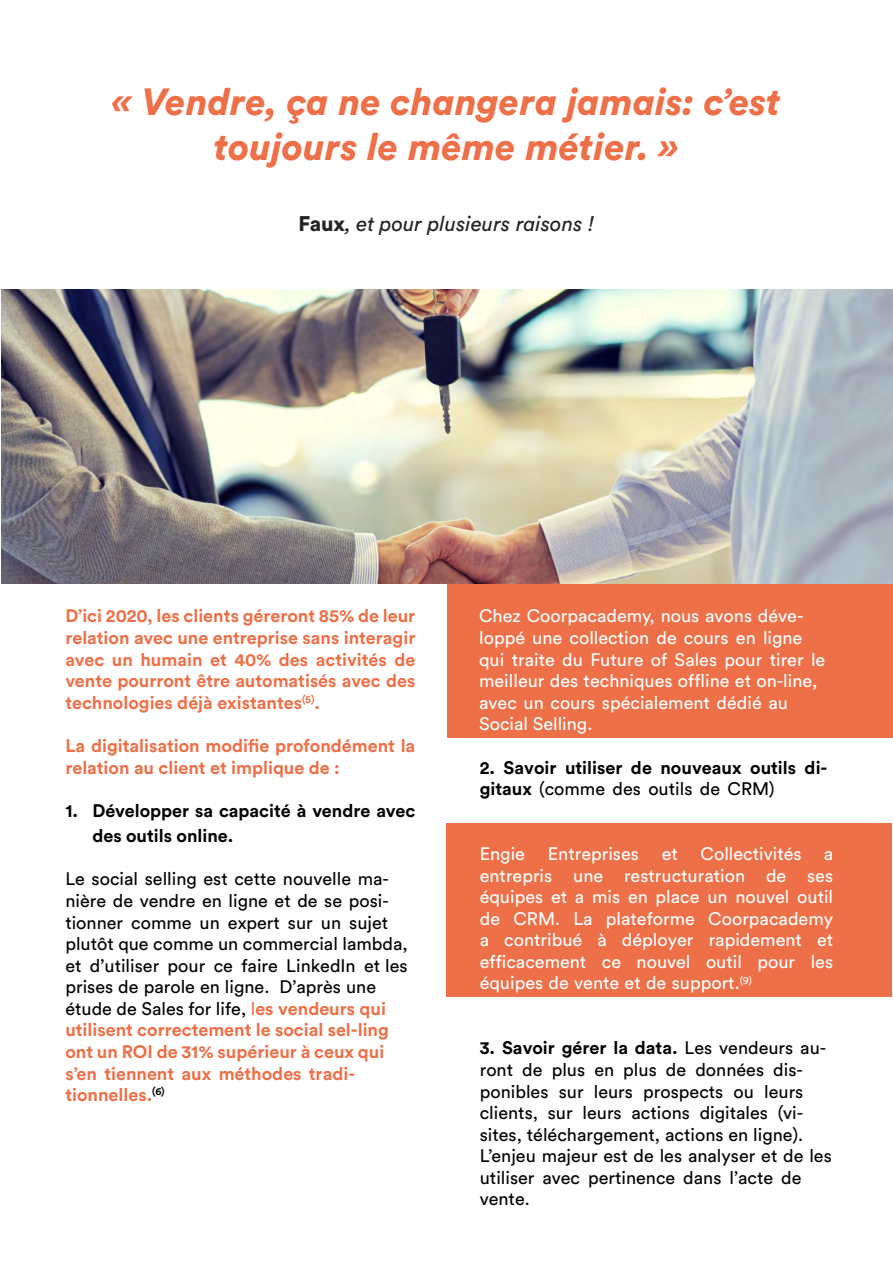
<style>
.page{position:relative;width:893px;height:1263px;background:#fff}
.page>*{position:absolute;margin:0;border:0;box-sizing:border-box;transform-origin:0 0}
.t1{font:italic 900 37.5px/45px "Circular Pro";color:#ee7049;text-align:center}
.t2{font:italic 21px "Circular Pro";color:#222323}
.t3{font:18px/21.6px "Circular Pro";color:#020203}
.t4{font:18px/21.6px "Circular Pro";color:#fff}
.t5{font:700 18px/21.6px "Circular Pro";color:#ee7049;text-align:justify}
.t6{font:700 18px/21.8px "Circular Pro";color:#000}
.t7{font:700 18px/25.2px "Circular Pro";color:#020203}
.s1{font-weight:900;font-style:normal}
.s2{color:#ee7049}
.s3{font-weight:700;color:#ee7049}
.s4{font-weight:400}
.s5{font-weight:700}
</style>
<div class="page">
<div style="left:446px;top:823px;width:445px;height:174px;background:#ee7049"></div>
<div style="left:447px;top:584px;width:446px;height:154px;background:#ee7049"></div>
<img style="left:2px;top:290px;width:891px;height:294px">
<h1 class="t1" style="left:112px;top:78px;width:671px">« Vendre, ça ne changera jamais: c’est toujours le même métier. »</h1>
<p class="t2" style="left:299px;top:209px;width:297px"><span class="s1">Faux</span>, et pour plusieurs raisons !</p>
<p class="t5" style="left:65px;top:605px;width:351px">D’ici 2020, les clients géreront 85% de leur relation avec une entreprise sans interagir avec un humain et 40% des activités de vente pourront être automatisés avec des technologies déjà existantes<sup>(5)</sup>.</p>
<p class="t5" style="left:65px;top:734px;width:351px">La digitalisation modifie profondément la relation au client et implique de :</p>
<p class="t7" style="left:92px;top:797px;width:324px;text-indent:-27px">1. Développer sa capacité à vendre avec des outils online.</p>
<p class="t3" style="left:65px;top:867px;width:344px">Le social selling est cette nouvelle ma&shy;nière de vendre en ligne et de se posi&shy;tionner comme un expert sur un sujet plutôt que comme un commercial lambda, et d’utiliser pour ce faire LinkedIn et les prises de parole en ligne. D’après une étude de Sales for life, <span class="s2">l</span><span class="s3">es vendeurs qui utilisent correctement le social sel-ling ont un ROI de 31% supérieur à ceux qui s’en tiennent aux méthodes tradi&shy;tionnelles.</span><sup>(6)</sup></p>
<p class="t4" style="left:479px;top:604px;width:348px">Chez Coorpacademy, nous avons déve&shy;loppé une collection de cours en ligne qui traite du Future of Sales pour tirer le meilleur des techniques offline et on-line, avec un cours spécialement dédié au Social Selling.</p>
<p class="t6" style="left:480px;top:756px;width:349px">2. Savoir utiliser de nouveaux outils di&shy;gitaux <span class="s4">(comme des outils de CRM)</span></p>
<p class="t4" style="left:480px;top:842px;width:355px;text-align:justify;text-indent:221px">Collectivités a entrepris une restructuration de ses équipes et a mis en place un nouvel outil de CRM. La plateforme Coorpacademy a contribué à déployer rapidement et efficacement ce nouvel outil pour les équipes de vente et de support.<sup>(9)</sup></p>
<p class="t4" style="left:480px;top:842px;width:47px">Engie</p>
<p class="t4" style="left:548px;top:842px;width:93px">Entreprises</p>
<p class="t4" style="left:662px;top:842px;width:18px">et</p>
<p class="t3" style="left:480px;top:1036px;width:354px"><span class="s5">3. Savoir gérer la data.</span> Les vendeurs au&shy;ront de plus en plus de données dis&shy;ponibles sur leurs prospects ou leurs clients, sur leurs actions digitales (vi&shy;sites, téléchargement, actions en ligne).<br>L’enjeu majeur est de les analyser et de les utiliser avec pertinence dans l’acte de vente.</p>
</div>
